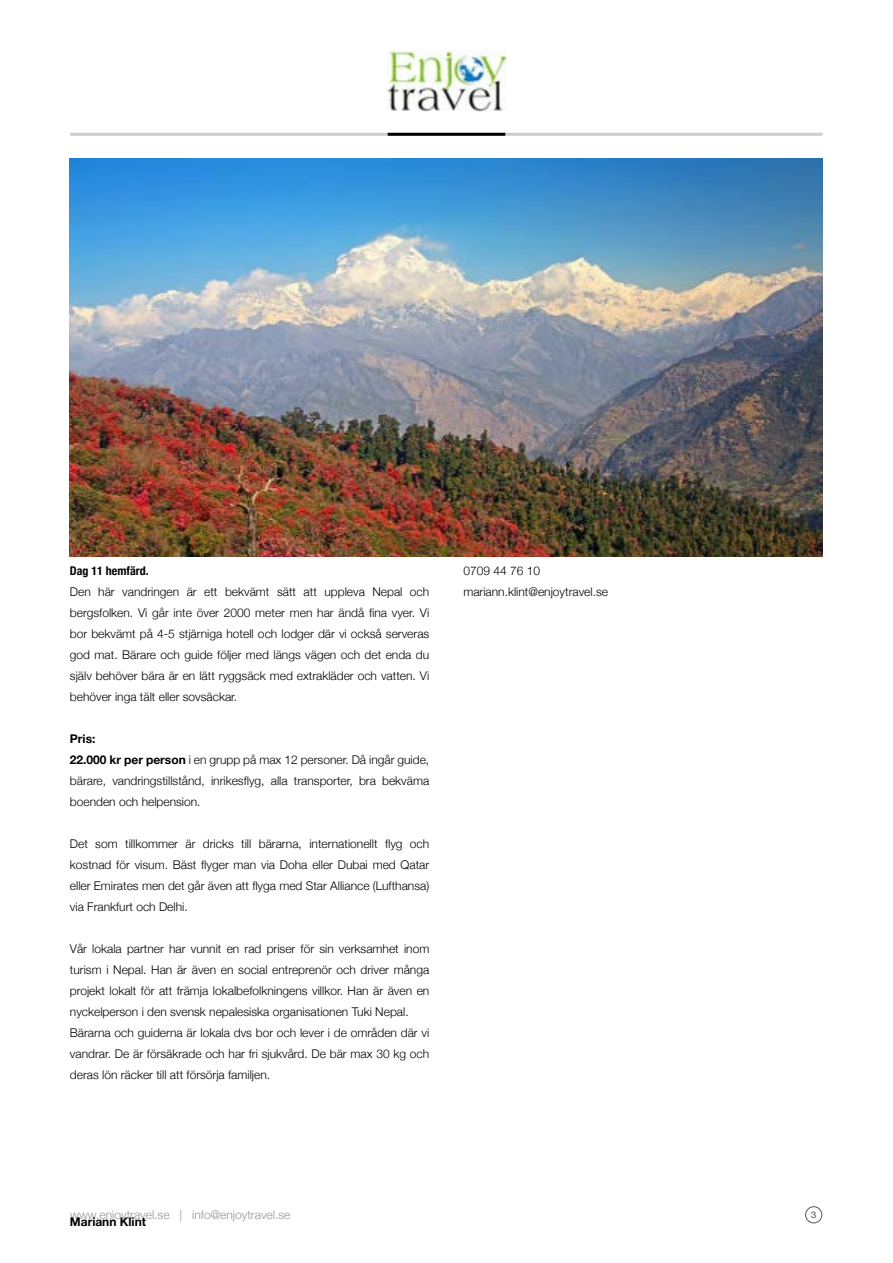
<style>
.page{position:relative;width:893px;height:1263px;background:#fff}
.page>*{position:absolute;margin:0;border:0;box-sizing:border-box;transform-origin:0 0}
.t1{font:300 12px/21px "Helvetica Neue";color:#000}
.t2{font:300 12px "Helvetica Neue";color:#939598}
.t3{font:700 condensed 12px "Helvetica Neue";color:#000}
.t4{font:700 12px "Helvetica Neue";color:#000}
.t5{font:300 9px "Helvetica Neue";color:#000}
.s1{font-weight:700}
</style>
<div class="page">
<hr style="left:70px;top:133px;width:753px;height:3px;background:#000">
<div style="left:805px;top:1206px;width:17px;height:17px;border:1px solid #58595b;border-radius:50%"></div>
<img style="left:388px;top:51px;width:117px;height:60px">
<img style="left:70px;top:158px;width:753px;height:398px">
<p class="t3" style="left:70px;top:560px;width:80px">Dag 11 hemfärd.</p>
<p class="t1" style="left:70px;top:580px;width:361px;text-align:justify">Den här vandringen är ett bekvämt sätt att uppleva Nepal och bergsfolken. Vi går inte över 2000 meter men har ändå fina vyer. Vi bor bekvämt på 4-5 stjärniga hotell och lodger där vi också serveras god mat. Bärare och guide följer med längs vägen och det enda du själv behöver bära är en lätt ryggsäck med extrakläder och vatten. Vi behöver inga tält eller sovsäckar.</p>
<p class="t1" style="left:70px;top:727px;width:361px"><span class="s1">Pris:<br>22.000 kr per person</span> i en grupp på max 12 personer. Då ingår guide, bärare, vandringstillstånd, inrikesflyg, alla transporter, bra bekväma boenden och helpension.</p>
<p class="t1" style="left:70px;top:832px;width:361px;text-align:justify">Det som tillkommer är dricks till bärarna, internationellt flyg och kostnad för visum. Bäst flyger man via Doha eller Dubai med Qatar eller Emirates men det går även att flyga med Star Alliance (Lufthansa) via Frankfurt och Delhi.</p>
<p class="t1" style="left:70px;top:937px;width:361px">Vår lokala partner har vunnit en rad priser för sin verksamhet inom turism i Nepal. Han är även en social entreprenör och driver många projekt lokalt för att främja lokalbefolkningens villkor. Han är även en nyckelperson i den svensk nepalesiska organisationen Tuki Nepal.<br>Bärarna och guiderna är lokala dvs bor och lever i de områden där vi vandrar. De är försäkrade och har fri sjukvård. De bär max 30 kg och deras lön räcker till att försörja familjen.</p>
<p class="t1" style="left:463px;top:559px;width:146px">0709 44 76 10 mariann.klint@enjoytravel.se</p>
<p class="t2" style="left:70px;top:1205px;width:222px">www.enjoytravel.se | info@enjoytravel.se</p>
<p class="t5" style="left:811px;top:1207px;width:7px">3</p>
<p class="t4" style="left:70px;top:1212px;width:78px">Mariann Klint</p>
</div>
